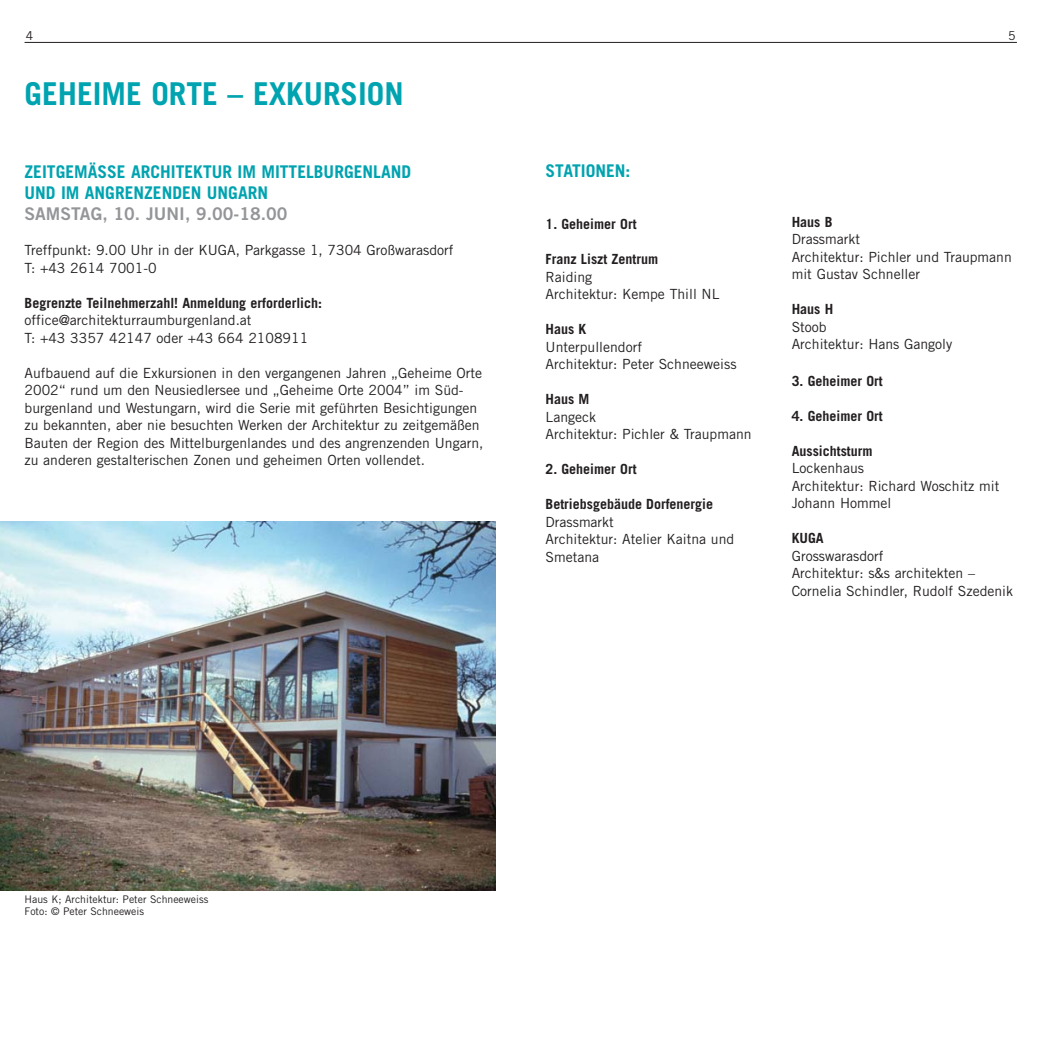
<style>
.page{position:relative;width:1042px;height:1042px;background:#fff}
.page>*{position:absolute;margin:0;border:0;box-sizing:border-box;transform-origin:0 0}
.t1{font:700 31.5px "Trade Gothic";color:#00a3b0}
.t2{font:700 17.5px/21px "Trade Gothic";color:#00a3b0}
.t3{font:17.5px "Trade Gothic Bold Two";color:#939598}
.t4{font:14px/17.5px "Trade Gothic";color:#231f20}
.t5{font:700 14px "Trade Gothic";color:#231f20}
.t6{font:12.25px "Trade Gothic";color:#231f20}
.t7{font:10.5px/12.2px "Trade Gothic";color:#231f20}
</style>
<div class="page">
<hr style="left:25px;top:42px;width:992px;height:1px;background:#231f20">
<img style="left:0;top:521px;width:496px;height:369px">
<p class="t6" style="left:26px;top:31px;width:9px">4</p>
<p class="t6" style="left:1008px;top:31px;width:9px">5</p>
<h1 class="t1" style="left:25px;top:82px;width:380px">GEHEIME ORTE – EXKURSION</h1>
<p class="t2" style="left:25px;top:163px;width:388px">ZEITGEMÄSSE ARCHITEKTUR IM MITTELBURGENLAND<br>UND IM ANGRENZENDEN UNGARN</p>
<p class="t3" style="left:25px;top:208px;width:264px">SAMSTAG, 10. JUNI, 9.00-18.00</p>
<p class="t4" style="left:25px;top:243px;width:430px">Treffpunkt: 9.00 Uhr in der KUGA, Parkgasse 1, 7304 Großwarasdorf<br>T: +43 2614 7001-0</p>
<p class="t5" style="left:25px;top:298px;width:299px">Begrenzte Teilnehmerzahl! Anmeldung erforderlich:</p>
<p class="t4" style="left:25px;top:313px;width:285px">office@architekturraumburgenland.at<br>T: +43 3357 42147 oder +43 664 2108911</p>
<p class="t4" style="left:25px;top:365px;width:460px">Aufbauend auf die Exkursionen in den vergangenen Jahren „Geheime Orte 2002“ rund um den Neusiedlersee und „Geheime Orte 2004” im Süd&shy;burgenland und Westungarn, wird die Serie mit geführten Besichtigungen zu bekannten, aber nie besuchten Werken der Architektur zu zeitgemäßen Bauten der Region des Mittelburgenlandes und des angrenzenden Ungarn, zu anderen gestalterischen Zonen und geheimen Orten vollendet.</p>
<p class="t2" style="left:545px;top:161px;width:86px">STATIONEN:</p>
<p class="t5" style="left:545px;top:219px;width:93px">1. Geheimer Ort</p>
<p class="t5" style="left:545px;top:254px;width:114px">Franz Liszt Zentrum</p>
<p class="t4" style="left:545px;top:269px;width:175px">Raiding<br>Architektur: Kempe Thill NL</p>
<p class="t5" style="left:545px;top:324px;width:42px">Haus K</p>
<p class="t4" style="left:545px;top:339px;width:192px">Unterpullendorf<br>Architektur: Peter Schneeweiss</p>
<p class="t5" style="left:545px;top:394px;width:45px">Haus M</p>
<p class="t4" style="left:545px;top:409px;width:208px">Langeck<br>Architektur: Pichler &amp; Traupmann</p>
<p class="t5" style="left:545px;top:464px;width:93px">2. Geheimer Ort</p>
<p class="t5" style="left:545px;top:499px;width:169px">Betriebsgebäude Dorfenergie</p>
<p class="t4" style="left:545px;top:514px;width:190px">Drassmarkt<br>Architektur: Atelier Kaitna und<br>Smetana</p>
<p class="t5" style="left:792px;top:216px;width:42px">Haus B</p>
<p class="t4" style="left:792px;top:232px;width:222px">Drassmarkt<br>Architektur: Pichler und Traupmann mit Gustav Schneller</p>
<p class="t5" style="left:792px;top:304px;width:43px">Haus H</p>
<p class="t4" style="left:792px;top:319px;width:162px">Stoob<br>Architektur: Hans Gangoly</p>
<p class="t5" style="left:792px;top:376px;width:93px">3. Geheimer Ort</p>
<p class="t5" style="left:792px;top:411px;width:93px">4. Geheimer Ort</p>
<p class="t5" style="left:792px;top:446px;width:82px">Aussichtsturm</p>
<p class="t4" style="left:792px;top:461px;width:209px">Lockenhaus<br>Architektur: Richard Woschitz mit<br>Johann Hommel</p>
<p class="t5" style="left:792px;top:533px;width:33px">KUGA</p>
<p class="t4" style="left:792px;top:548px;width:223px">Grosswarasdorf<br>Architektur: s&amp;s architekten –<br>Cornelia Schindler, Rudolf Szedenik</p>
<p class="t7" style="left:25px;top:894px;width:185px">Haus K; Architektur: Peter Schneeweiss<br>Foto: © Peter Schneeweis</p>
</div>
